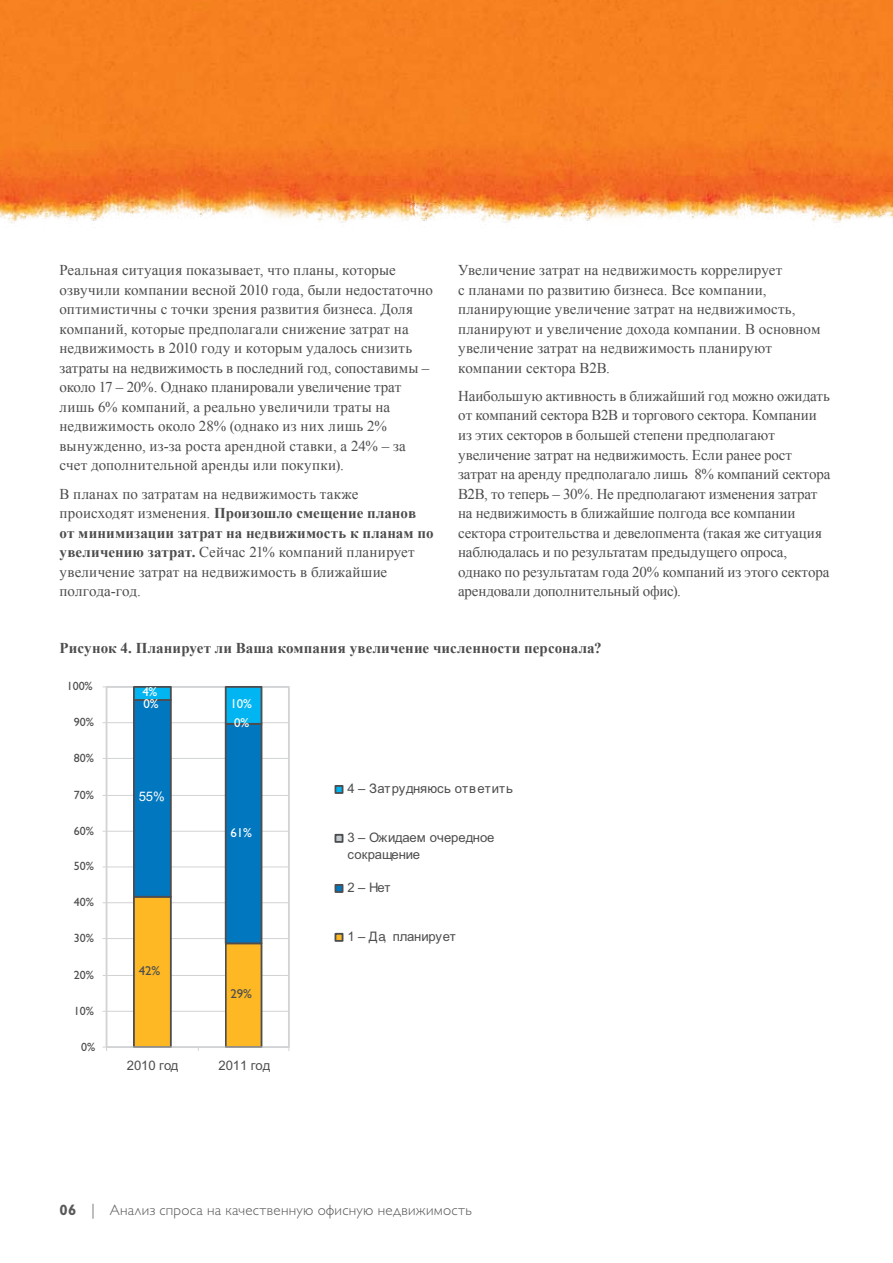
<style>
.page{position:relative;width:893px;height:1263px;background:#fff}
.page>*{position:absolute;margin:0;border:0;box-sizing:border-box;transform-origin:0 0}
.t1{font:15px/19.5px "Times New Roman";color:#4d4d4f}
.t2{font:700 15px "Times New Roman";letter-spacing:.005em;color:#4d4d4f}
.t3{font:300 15px "Gill Sans Cyr";letter-spacing:.02em;color:#58595b}
.t4{font:13.05px/16.8px "Arial";letter-spacing:-.005em;color:#4d4d4f}
.t5{font:13.05px "Arial";color:#fff}
.t6{font:12.9px/11.9px "Gill Sans Std";color:#fff}
.t7{font:12.9px "Gill Sans Std";color:#4d4d4f}
.t8{font:12px "Gill Sans Std";letter-spacing:-.005em;color:#4d4d4f}
.s1{font-weight:700}
.s2{font-family:"Gill Sans Std";font-weight:700}
.s3{font-family:"Gill Sans Std"}
</style>
<div class="page">
<img style="left:0;top:0;width:893px;height:223px">
<hr style="left:107px;top:1011px;width:182px;height:1px;background:#d2d3d5">
<hr style="left:107px;top:975px;width:182px;height:1px;background:#d2d3d5">
<hr style="left:107px;top:938px;width:182px;height:1px;background:#d2d3d5">
<hr style="left:107px;top:902px;width:182px;height:1px;background:#d2d3d5">
<hr style="left:107px;top:867px;width:182px;height:1px;background:#d2d3d5">
<hr style="left:107px;top:831px;width:182px;height:1px;background:#d2d3d5">
<hr style="left:107px;top:795px;width:182px;height:1px;background:#d2d3d5">
<hr style="left:107px;top:758px;width:182px;height:1px;background:#d2d3d5">
<hr style="left:107px;top:722px;width:182px;height:1px;background:#d2d3d5">
<div style="left:106px;top:686px;width:184px;height:362px;border:2px solid #d2d3d5"></div>
<svg style="left:133px;top:898px;width:39px;height:149px;background:#ebae29"></svg>
<svg style="left:225px;top:944px;width:37px;height:103px;background:#edae28"></svg>
<div style="left:133px;top:699px;width:39px;height:199px;background:#0077be;border:2px solid #4d4d4f"></div>
<div style="left:225px;top:723px;width:37px;height:221px;background:#0077be;border:2px solid #4d4d4f"></div>
<div style="left:133px;top:686px;width:39px;height:15px;background:#00b5f1;border:2px solid #4d4d4f"></div>
<div style="left:225px;top:686px;width:37px;height:39px;background:#00b5f1;border:2px solid #4d4d4f"></div>
<hr style="left:106px;top:687px;width:1px;height:360px;background:#d2d3d5">
<hr style="left:107px;top:1047px;width:182px;height:1px;background:#d2d3d5">
<svg style="left:335px;top:785px;width:8px;height:9px"></svg>
<svg style="left:335px;top:834px;width:8px;height:9px"></svg>
<svg style="left:335px;top:884px;width:8px;height:9px"></svg>
<svg style="left:335px;top:933px;width:8px;height:9px"></svg>
<p class="t1" style="left:60px;top:260px;width:375px">Реальная ситуация показывает, что планы, которые озвучили компании весной 2010 года, были недостаточно оптимистичны с точки зрения развития бизнеса. Доля компаний, которые предполагали снижение затрат на недвижимость в 2010 году и которым удалось снизить затраты на недвижимость в последний год, сопоставимы – около 17 – 20%. Однако планировали увеличение трат лишь 6% компаний, а реально увеличили траты на недвижимость около 28% (однако из них лишь 2% вынужденно, из-за роста арендной ставки, а 24% – за счет дополнительной аренды или покупки).</p>
<p class="t1" style="left:60px;top:483px;width:376px">В планах по затратам на недвижимость также происходят изменения. <span class="s1">Произошло смещение планов от минимизации затрат на недвижимость к планам по увеличению затрат.</span> Сейчас 21% компаний планирует увеличение затрат на недвижимость в ближайшие полгода-год.</p>
<p class="t1" style="left:458px;top:260px;width:364px">Увеличение затрат на недвижимость коррелирует<br>с планами по развитию бизнеса. Все компании, планирующие увеличение затрат на недвижимость, планируют и увеличение дохода компании. В основном увеличение затрат на недвижимость планируют компании сектора В2В.</p>
<p class="t1" style="left:458px;top:386px;width:374px">Наибольшую активность в ближайший год можно ожидать от компаний сектора В2В и торгового сектора. Компании из этих секторов в большей степени предполагают увеличение затрат на недвижимость. Если ранее рост затрат на аренду предполагало лишь 8% компаний сектора В2В, то теперь – 30%. Не предполагают изменения затрат на недвижимость в ближайшие полгода все компании сектора строительства и девелопмента (такая же ситуация наблюдалась и по результатам предыдущего опроса, однако по результатам года 20% компаний из этого сектора арендовали дополнительный офис).</p>
<p class="t2" style="left:60px;top:638px;width:544px">Рисунок 4. Планирует ли Ваша компания увеличение численности персонала?</p>
<p class="t8" style="left:67px;top:679px;width:27px">100%</p>
<p class="t8" style="left:74px;top:715px;width:21px">90%</p>
<p class="t8" style="left:74px;top:751px;width:21px">80%</p>
<p class="t8" style="left:74px;top:788px;width:21px">70%</p>
<p class="t8" style="left:74px;top:824px;width:21px">60%</p>
<p class="t8" style="left:74px;top:859px;width:21px">50%</p>
<p class="t8" style="left:74px;top:895px;width:21px">40%</p>
<p class="t8" style="left:74px;top:931px;width:21px">30%</p>
<p class="t8" style="left:74px;top:968px;width:21px">20%</p>
<p class="t8" style="left:74px;top:1004px;width:21px">10%</p>
<p class="t8" style="left:81px;top:1039px;width:16px">0%</p>
<p class="t6" style="left:142px;top:686px;width:18px">4%<br>0%</p>
<p class="t6" style="left:231px;top:698px;width:23px">10%</p>
<p class="t5" style="left:139px;top:788px;width:27px">55%</p>
<p class="t7" style="left:139px;top:963px;width:23px">42%</p>
<p class="t6" style="left:234px;top:717px;width:17px">0%</p>
<p class="t6" style="left:231px;top:827px;width:23px">61%</p>
<p class="t7" style="left:231px;top:986px;width:23px">29%</p>
<p class="t4" style="left:127px;top:1057px;width:53px">2010 год</p>
<p class="t4" style="left:219px;top:1057px;width:53px">2011 год</p>
<p class="t4" style="left:347px;top:780px;width:167px">4 – Затрудняюсь ответить</p>
<p class="t4" style="left:347px;top:829px;width:149px">3 – Ожидаем очередное сокращение</p>
<p class="t4" style="left:347px;top:879px;width:45px">2 – Нет</p>
<p class="t4" style="left:347px;top:928px;width:110px">1 – Да, планирует</p>
<p class="t3" style="left:60px;top:1201px;width:414px"><span class="s2">06</span> <span class="s3">|</span> Анализ спроса на качественную офисную недвижимость</p>
</div>
